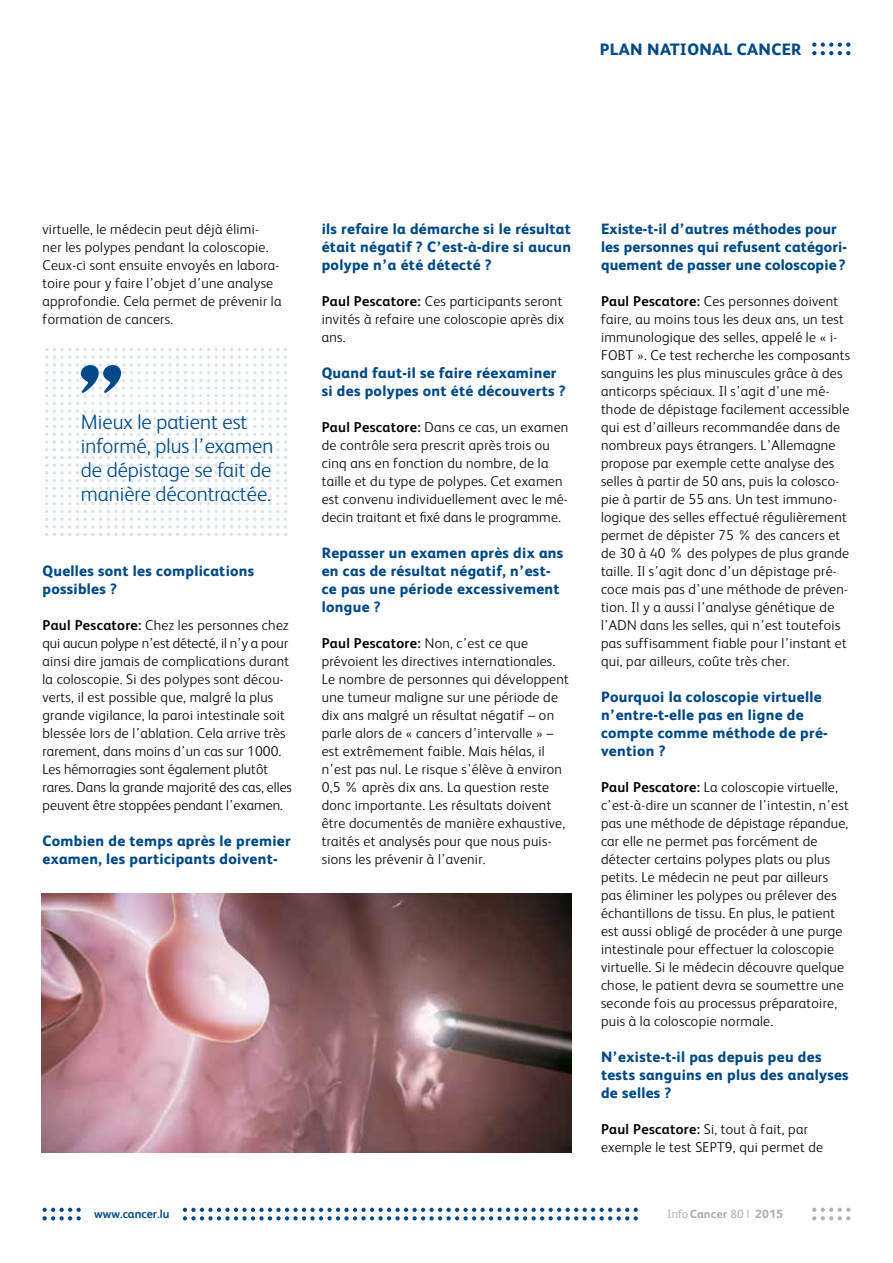
<style>
.page{position:relative;width:893px;height:1263px;background:#fff}
.page>*{position:absolute;margin:0;border:0;box-sizing:border-box;transform-origin:0 0}
.t1{font:300 21px/24px "FS Albert";color:#004986}
.t2{font:800 16.5px "FS Albert";letter-spacing:.02em;color:#004986}
.t3{font:800 15px/18px "FS Albert";letter-spacing:.02em;color:#004986}
.t4{font:300 14.25px/18px "FS Albert";letter-spacing:.02em;color:#000}
.t5{font:800 12px "FS Albert";letter-spacing:.005em;color:#b3b2b2}
.t6{font:700 12px "FS Albert";color:#004986}
.s1{font-weight:700}
.s2{font-weight:400}
</style>
<div class="page">
<svg style="left:812px;top:1208px;width:38px;height:12px"></svg>
<svg style="left:183px;top:1208px;width:455px;height:12px"></svg>
<svg style="left:43px;top:1208px;width:38px;height:12px"></svg>
<svg style="left:812px;top:43px;width:38px;height:12px"></svg>
<svg style="left:45px;top:348px;width:242px;height:188px"></svg>
<svg style="left:81px;top:365px;width:40px;height:28px"></svg>
<img style="left:41px;top:893px;width:530px;height:259px">
<p class="t2" style="left:600px;top:37px;width:203px">PLAN NATIONAL CANCER</p>
<p class="t4" style="left:43px;top:219px;width:240px">virtuelle, le médecin peut déjà élimi&shy;ner les polypes pendant la coloscopie.<br>Ceux-ci sont ensuite envoyés en labora&shy;toire pour y faire l’objet d’une analyse approfondie. Cela permet de prévenir la formation de cancers.</p>
<h1 class="t1" style="left:81px;top:409px;width:194px">Mieux le patient est informé, plus l’examen de dépistage se fait de manière décontractée.</h1>
<p class="t3" style="left:43px;top:561px;width:213px">Quelles sont les complications possibles ?</p>
<p class="t4" style="left:43px;top:615px;width:251px"><span class="s1">Paul Pescatore:</span> Chez les personnes chez qui aucun polype n’est détecté, il n’y a pour ainsi dire jamais de complications durant la coloscopie. Si des polypes sont décou&shy;verts, il est possible que, malgré la plus grande vigilance, la paroi intestinale soit blessée lors de l’ablation. Cela arrive très rarement, dans moins d’un cas sur 1000.<br>Les hémorragies sont également plutôt rares. Dans la grande majorité des cas, elles peuvent être stoppées pendant l’examen.</p>
<p class="t3" style="left:43px;top:831px;width:250px">Combien de temps après le premier examen, les participants doivent-</p>
<p class="t3" style="left:322px;top:219px;width:251px;text-align:justify">ils refaire la démarche si le résultat était négatif ? C’est-à-dire si aucun polype n’a été détecté ?</p>
<p class="t4" style="left:322px;top:291px;width:244px"><span class="s1">Paul Pescatore:</span> Ces participants seront invités à refaire une coloscopie après dix ans.</p>
<p class="t3" style="left:322px;top:363px;width:245px">Quand faut-il se faire réexaminer si des polypes ont été découverts ?</p>
<p class="t4" style="left:322px;top:417px;width:248px"><span class="s1">Paul Pescatore:</span> Dans ce cas, un examen de contrôle sera prescrit après trois ou cinq ans en fonction du nombre, de la taille et du type de polypes. Cet examen est convenu individuellement avec le mé&shy;decin traitant et fixé dans le programme.</p>
<p class="t3" style="left:322px;top:543px;width:243px">Repasser un examen après dix ans en cas de résultat négatif, n’est&shy;ce pas une période excessivement longue ?</p>
<p class="t4" style="left:322px;top:633px;width:249px"><span class="s1">Paul Pescatore:</span> Non, c’est ce que prévoient les directives internationales.<br>Le nombre de personnes qui développent une tumeur maligne sur une période de dix ans malgré un résultat négatif – on parle alors de « cancers d’intervalle » – est extrêmement faible. Mais hélas, il n’est pas nul. Le risque s’élève à environ 0,5 % après dix ans. La question reste donc importante. Les résultats doivent être documentés de manière exhaustive, traités et analysés pour que nous puis&shy;sions les prévenir à l’avenir.</p>
<p class="t3" style="left:601px;top:219px;width:247px">Existe-t-il d’autres méthodes pour les personnes qui refusent catégori&shy;quement de passer une coloscopie ?</p>
<p class="t4" style="left:601px;top:291px;width:251px"><span class="s1">Paul Pescatore:</span> Ces personnes doivent faire, au moins tous les deux ans, un test immunologique des selles, appelé le « i-FOBT ». Ce test recherche les composants sanguins les plus minuscules grâce à des anticorps spéciaux. Il s’agit d’une mé&shy;thode de dépistage facilement accessible qui est d’ailleurs recommandée dans de nombreux pays étrangers. L’Allemagne propose par exemple cette analyse des selles à partir de 50 ans, puis la colosco&shy;pie à partir de 55 ans. Un test immuno&shy;logique des selles effectué régulièrement permet de dépister 75 % des cancers et de 30 à 40 % des polypes de plus grande taille. Il s’agit donc d’un dépistage pré&shy;coce mais pas d’une méthode de préven&shy;tion. Il y a aussi l’analyse génétique de l’ADN dans les selles, qui n’est toutefois pas suffisamment fiable pour l’instant et qui, par ailleurs, coûte très cher.</p>
<p class="t3" style="left:601px;top:687px;width:228px">Pourquoi la coloscopie virtuelle n’entre-t-elle pas en ligne de compte comme méthode de pré&shy;vention ?</p>
<p class="t4" style="left:601px;top:777px;width:249px"><span class="s1">Paul Pescatore:</span> La coloscopie virtuelle, c’est-à-dire un scanner de l’intestin, n’est pas une méthode de dépistage répandue, car elle ne permet pas forcément de détecter certains polypes plats ou plus petits. Le médecin ne peut par ailleurs pas éliminer les polypes ou prélever des échantillons de tissu. En plus, le patient est aussi obligé de procéder à une purge intestinale pour effectuer la coloscopie virtuelle. Si le médecin découvre quelque chose, le patient devra se soumettre une seconde fois au processus préparatoire, puis à la coloscopie normale.</p>
<p class="t3" style="left:601px;top:1047px;width:249px">N’existe-t-il pas depuis peu des tests sanguins en plus des analyses de selles ?</p>
<p class="t4" style="left:601px;top:1119px;width:224px"><span class="s1">Paul Pescatore:</span> Si, tout à fait, par exemple le test SEPT9, qui permet de</p>
<p class="t6" style="left:94px;top:1206px;width:77px">www.cancer.lu</p>
<p class="t5" style="left:667px;top:1205px;width:117px"><span class="s2">Info</span>Cancer <span class="s2">80 |</span> 2015</p>
</div>
